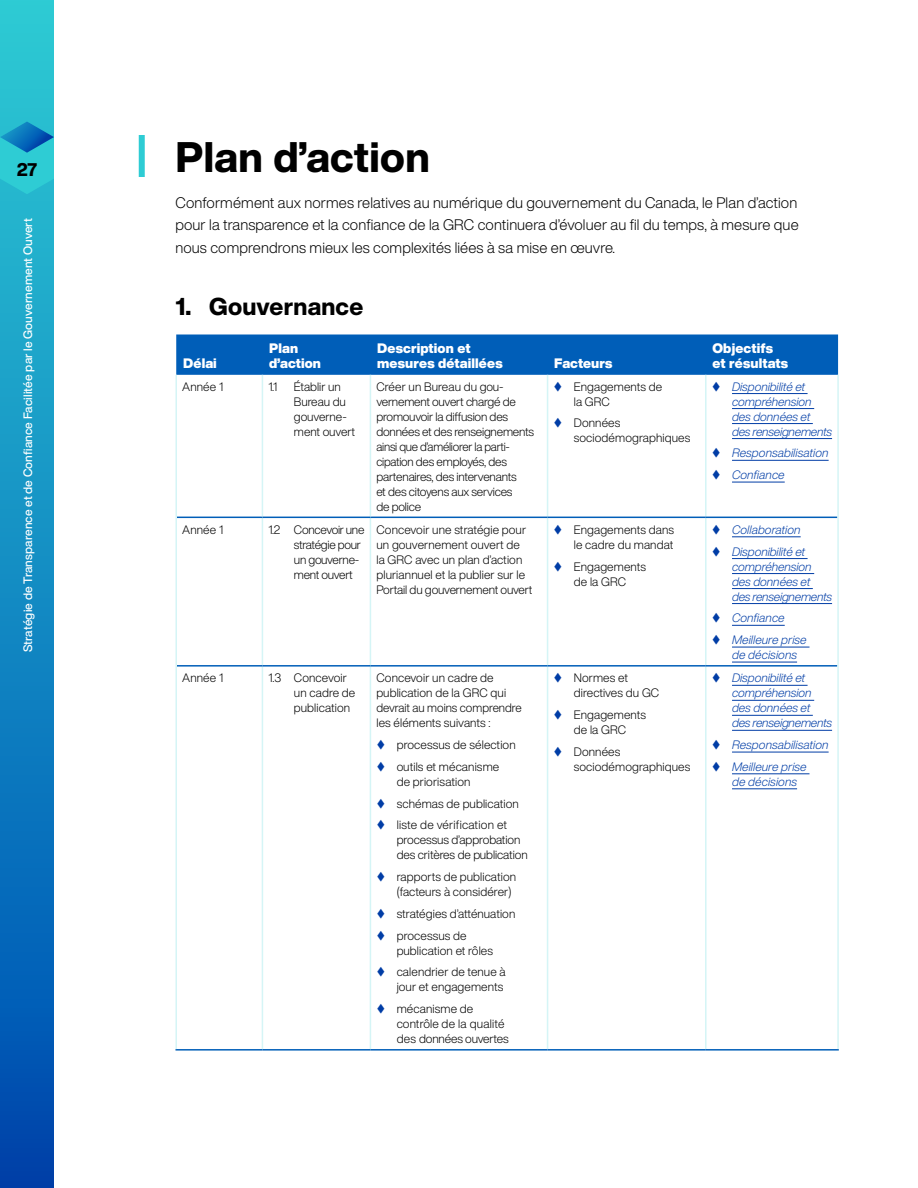
<style>
.page{position:relative;width:918px;height:1188px;background:#fff}
.page>*{position:absolute;margin:0;border:0;box-sizing:border-box;transform-origin:0 0}
.t1{font:800 42px "Helvetica Now Display";letter-spacing:.01em;color:#000}
.t2{font:800 24px "Helvetica Now Display";letter-spacing:.01em;color:#000}
.t3{font:800 18px "Helvetica Now Display";color:#000}
.t4{font:300 15px/22.5px "Helvetica Now Display";letter-spacing:.01em;color:#000;text-align:justify}
.Table_Heading{font:900 13.5px/15px "Helvetica Now Display";letter-spacing:.01em;color:#fff}
.Table_P{font:300 12px/15px "Helvetica Now Display";letter-spacing:.005em;color:#000}
.t5{font:italic 300 12px/15px "Helvetica Now Display";color:#003da6}
.Table_P-2{font:300 12px/15px "Helvetica Now Display";letter-spacing:-.015em;color:#000}
.Table_body_with_tab{font:300 12px/15px "Helvetica Now Display";letter-spacing:-.015em;color:#000}
.t6{font:500 12px "Helvetica Now Display";letter-spacing:.01em;color:#fff}
.Table_body_with_tab-2{font:300 12px/15px "Helvetica Now Display";letter-spacing:.01em;color:#000}
</style>
<div class="page">
<div style="left:139px;top:135px;width:6px;height:42px;background:#2eccd4"></div>
<div style="left:176px;top:334px;width:662px;height:41px;background:#005eb8"></div>
<hr style="left:547px;top:375px;width:1px;height:142px;background:#d5f5f6">
<hr style="left:705px;top:375px;width:2px;height:142px;background:#d5f5f6">
<hr style="left:262px;top:518px;width:1px;height:147px;background:#d5f5f6">
<hr style="left:370px;top:518px;width:1px;height:147px;background:#d5f5f6">
<hr style="left:547px;top:518px;width:1px;height:147px;background:#d5f5f6">
<hr style="left:705px;top:518px;width:2px;height:147px;background:#d5f5f6">
<hr style="left:262px;top:667px;width:1px;height:382px;background:#d5f5f6">
<hr style="left:370px;top:667px;width:1px;height:382px;background:#d5f5f6">
<hr style="left:547px;top:667px;width:1px;height:382px;background:#d5f5f6">
<hr style="left:705px;top:667px;width:2px;height:382px;background:#d5f5f6">
<hr style="left:370px;top:517px;width:178px;height:1px;background:#005eb8">
<hr style="left:548px;top:517px;width:158px;height:1px;background:#005eb8">
<hr style="left:706px;top:517px;width:131px;height:1px;background:#005eb8">
<hr style="left:177px;top:665px;width:85px;height:2px;background:#005eb8">
<hr style="left:262px;top:665px;width:108px;height:2px;background:#005eb8">
<hr style="left:370px;top:665px;width:178px;height:2px;background:#005eb8">
<hr style="left:548px;top:665px;width:158px;height:2px;background:#005eb8">
<hr style="left:706px;top:665px;width:131px;height:2px;background:#005eb8">
<hr style="left:176px;top:1049px;width:86px;height:2px;background:#005eb8">
<hr style="left:262px;top:1049px;width:108px;height:2px;background:#005eb8">
<hr style="left:370px;top:1049px;width:178px;height:2px;background:#005eb8">
<hr style="left:548px;top:1049px;width:158px;height:2px;background:#005eb8">
<hr style="left:706px;top:1049px;width:133px;height:2px;background:#005eb8">
<hr style="left:176px;top:375px;width:1px;height:142px;background:#d5f5f6">
<hr style="left:837px;top:375px;width:2px;height:142px;background:#d5f5f6">
<hr style="left:176px;top:517px;width:1px;height:149px;background:#d5f5f6">
<hr style="left:837px;top:517px;width:2px;height:149px;background:#d5f5f6">
<hr style="left:176px;top:666px;width:1px;height:383px;background:#d5f5f6">
<hr style="left:837px;top:666px;width:2px;height:383px;background:#d5f5f6">
<hr style="left:177px;top:517px;width:85px;height:1px;background:#005eb8">
<hr style="left:262px;top:375px;width:1px;height:142px;background:#d5f5f6">
<hr style="left:370px;top:375px;width:1px;height:142px;background:#d5f5f6">
<hr style="left:262px;top:517px;width:108px;height:1px;background:#005eb8">
<hr style="left:732px;top:393px;width:76px;height:1px;background:#003da6">
<hr style="left:732px;top:408px;width:82px;height:1px;background:#003da6">
<hr style="left:732px;top:423px;width:81px;height:1px;background:#003da6">
<hr style="left:732px;top:438px;width:100px;height:1px;background:#003da6">
<hr style="left:732px;top:460px;width:97px;height:1px;background:#003da6">
<hr style="left:732px;top:482px;width:53px;height:1px;background:#003da6">
<hr style="left:732px;top:536px;width:69px;height:1px;background:#003da6">
<hr style="left:732px;top:558px;width:76px;height:1px;background:#003da6">
<hr style="left:732px;top:573px;width:82px;height:1px;background:#003da6">
<hr style="left:732px;top:588px;width:81px;height:1px;background:#003da6">
<hr style="left:732px;top:603px;width:100px;height:1px;background:#003da6">
<hr style="left:732px;top:625px;width:53px;height:1px;background:#003da6">
<hr style="left:732px;top:647px;width:78px;height:1px;background:#003da6">
<hr style="left:732px;top:662px;width:65px;height:1px;background:#003da6">
<hr style="left:732px;top:685px;width:76px;height:1px;background:#003da6">
<hr style="left:732px;top:700px;width:82px;height:1px;background:#003da6">
<hr style="left:732px;top:715px;width:81px;height:1px;background:#003da6">
<hr style="left:732px;top:730px;width:100px;height:1px;background:#003da6">
<hr style="left:732px;top:752px;width:97px;height:1px;background:#003da6">
<hr style="left:732px;top:773px;width:78px;height:1px;background:#003da6">
<hr style="left:732px;top:788px;width:65px;height:1px;background:#003da6">
<div style="left:0;top:0;width:54px;height:1188px;background:linear-gradient(to bottom,#2ccdd5,#0047af)"></div>
<svg style="left:0;top:122px;width:54px;height:72px;background:#24b3cd"></svg>
<h3 class="t3" style="left:17px;top:157px;width:22px">27</h3>
<p class="t6" style="left:20px;top:652px;width:436px;rotate:-90deg">Stratégie de Transparence et de Confiance Facilitée par le Gouvernement Ouvert</p>
<h2 class="t1" style="left:176px;top:128px;width:256px">Plan d’action</h2>
<p class="t4" style="left:175px;top:191px;width:625px">Conformément aux normes relatives au numérique du gouvernement du Canada, le Plan d’action pour la transparence et la confiance de la GRC continuera d’évoluer au fil du temps, à mesure que nous comprendrons mieux les complexités liées à sa mise en œuvre.</p>
<h3 class="t2" style="left:176px;top:290px;width:189px">1. Gouvernance</h3>
<p class="Table_Heading" style="left:183px;top:356px;width:35px">Délai</p>
<p class="Table_Heading" style="left:269px;top:341px;width:53px">Plan d’action</p>
<p class="Table_Heading" style="left:377px;top:341px;width:127px">Description et mesures détaillées</p>
<p class="Table_Heading" style="left:554px;top:356px;width:60px">Facteurs</p>
<p class="Table_P" style="left:182px;top:379px;width:42px">Année 1</p>
<p class="Table_body_with_tab" style="left:268px;top:379px;width:10px">1.1</p>
<p class="Table_body_with_tab" style="left:294px;top:379px;width:63px">Établir un<br>Bureau du gouverne&shy;ment ouvert</p>
<p class="Table_P-2" style="left:376px;top:379px;width:159px">Créer un Bureau du gou&shy;vernement ouvert chargé de promouvoir la diffusion des données et des renseignements ainsi que d’améliorer la parti&shy;cipation des employés, des partenaires, des intervenants<br>et des citoyens aux services<br>de police</p>
<p class="Table_P" style="left:574px;top:379px;width:90px">Engagements de la GRC</p>
<p class="Table_P" style="left:574px;top:415px;width:118px">Données sociodémographiques</p>
<p class="Table_P" style="left:182px;top:522px;width:42px">Année 1</p>
<p class="Table_body_with_tab" style="left:294px;top:522px;width:72px;text-indent:-26px">1.2 Concevoir une stratégie pour un gouverne&shy;ment ouvert</p>
<p class="Table_P" style="left:376px;top:522px;width:158px">Concevoir une stratégie pour un gouvernement ouvert de<br>la GRC avec un plan d’action pluriannuel et la publier sur le<br>Portail du gouvernement ouvert</p>
<p class="Table_P" style="left:574px;top:522px;width:102px">Engagements dans le cadre du mandat</p>
<p class="Table_P" style="left:574px;top:559px;width:74px">Engagements de la GRC</p>
<p class="Table_P" style="left:182px;top:670px;width:42px">Année 1</p>
<p class="Table_body_with_tab-2" style="left:294px;top:670px;width:63px;text-indent:-26px">1.3 Concevoir un cadre de publication</p>
<p class="Table_P" style="left:376px;top:670px;width:147px">Concevoir un cadre de publication de la GRC qui devrait au moins comprendre les éléments suivants :</p>
<p class="Table_P" style="left:397px;top:737px;width:121px">processus de sélection</p>
<p class="Table_P" style="left:397px;top:759px;width:104px">outils et mécanisme de priorisation</p>
<p class="Table_P" style="left:397px;top:796px;width:124px">schémas de publication</p>
<p class="Table_P" style="left:397px;top:817px;width:133px">liste de vérification et processus d’approbation des critères de publication</p>
<p class="Table_P" style="left:397px;top:869px;width:121px">rapports de publication (facteurs à considérer)</p>
<p class="Table_P" style="left:397px;top:906px;width:120px">stratégies d’atténuation</p>
<p class="Table_P" style="left:397px;top:928px;width:98px">processus de publication et rôles</p>
<p class="Table_P" style="left:397px;top:964px;width:111px">calendrier de tenue à jour et engagements</p>
<p class="Table_P" style="left:397px;top:1001px;width:114px">mécanisme de contrôle de la qualité des données ouvertes</p>
<p class="Table_P" style="left:574px;top:670px;width:87px">Normes et directives du GC</p>
<p class="Table_P" style="left:574px;top:707px;width:74px">Engagements de la GRC</p>
<p class="Table_P" style="left:574px;top:744px;width:118px">Données sociodémographiques</p>
<p class="Table_Heading" style="left:713px;top:341px;width:77px">Objectifs et résultats</p>
<p class="t5" style="left:732px;top:379px;width:102px">Disponibilité et compréhension des données et<br>des renseignements</p>
<p class="t5" style="left:732px;top:445px;width:98px">Responsabilisation</p>
<p class="t5" style="left:732px;top:467px;width:54px">Confiance</p>
<p class="t5" style="left:732px;top:522px;width:70px">Collaboration</p>
<p class="t5" style="left:732px;top:544px;width:102px">Disponibilité et compréhension des données et<br>des renseignements</p>
<p class="t5" style="left:732px;top:610px;width:54px">Confiance</p>
<p class="t5" style="left:732px;top:632px;width:76px">Meilleure prise de décisions</p>
<p class="t5" style="left:732px;top:670px;width:102px">Disponibilité et compréhension des données et<br>des renseignements</p>
<p class="t5" style="left:732px;top:737px;width:98px">Responsabilisation</p>
<p class="t5" style="left:732px;top:759px;width:76px">Meilleure prise de décisions</p>
</div>
